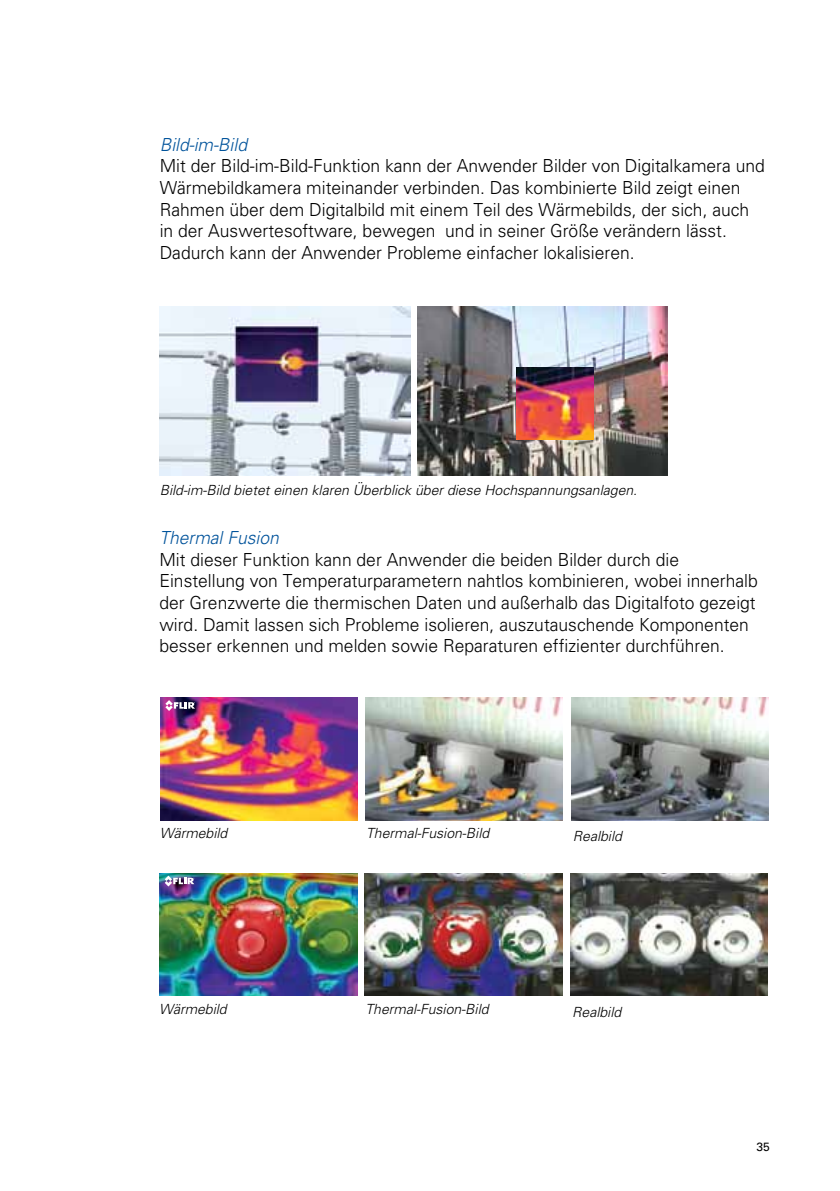
<style>
.page{position:relative;width:840px;height:1191px;background:#fff}
.page>*{position:absolute;margin:0;border:0;box-sizing:border-box;transform-origin:0 0}
.t1{font:300 18px/21.6px "Univers LT Std";color:#000}
.t2{font:italic 300 18px "Univers LT Std";color:#00539b}
.t3{font:italic 300 14px "Univers LT Std";color:#000}
.t4{font:12px "Univers LT Std";color:#000}
</style>
<div class="page">
<img style="left:159px;top:306px;width:251px;height:169px">
<img style="left:417px;top:306px;width:250px;height:169px">
<img style="left:516px;top:368px;width:77px;height:72px">
<img style="left:571px;top:697px;width:197px;height:123px">
<img style="left:365px;top:697px;width:197px;height:123px">
<img style="left:160px;top:697px;width:197px;height:123px">
<svg style="left:165px;top:700px;width:30px;height:11px"></svg>
<img style="left:570px;top:873px;width:197px;height:123px">
<img style="left:364px;top:873px;width:197px;height:123px">
<img style="left:159px;top:873px;width:198px;height:123px">
<svg style="left:165px;top:875px;width:29px;height:11px"></svg>
<p class="t2" style="left:159px;top:134px;width:89px">Bild-im-Bild</p>
<p class="t1" style="left:159px;top:155px;width:606px">Mit der Bild-im-Bild-Funktion kann der Anwender Bilder von Digitalkamera und Wärmebildkamera miteinander verbinden. Das kombinierte Bild zeigt einen Rahmen über dem Digitalbild mit einem Teil des Wärmebilds, der sich, auch in der Auswertesoftware, bewegen und in seiner Größe verändern lässt.<br>Dadurch kann der Anwender Probleme einfacher lokalisieren.</p>
<p class="t3" style="left:159px;top:481px;width:478px">Bild-im-Bild bietet einen klaren Überblick über diese Hochspannungsanlagen.</p>
<p class="t2" style="left:159px;top:527px;width:121px">Thermal Fusion</p>
<p class="t1" style="left:159px;top:548px;width:599px">Mit dieser Funktion kann der Anwender die beiden Bilder durch die Einstellung von Temperaturparametern nahtlos kombinieren, wobei innerhalb der Grenzwerte die thermischen Daten und außerhalb das Digitalfoto gezeigt wird. Damit lassen sich Probleme isolieren, auszutauschende Komponenten besser erkennen und melden sowie Reparaturen effizienter durchführen.</p>
<p class="t3" style="left:159px;top:825px;width:69px">Wärmebild</p>
<p class="t3" style="left:366px;top:825px;width:124px">Thermal-Fusion-Bild</p>
<p class="t3" style="left:572px;top:827px;width:51px">Realbild</p>
<p class="t3" style="left:159px;top:1000px;width:69px">Wärmebild</p>
<p class="t3" style="left:365px;top:1000px;width:124px">Thermal-Fusion-Bild</p>
<p class="t3" style="left:572px;top:1003px;width:51px">Realbild</p>
<p class="t4" style="left:756px;top:1139px;width:15px">35</p>
</div>
